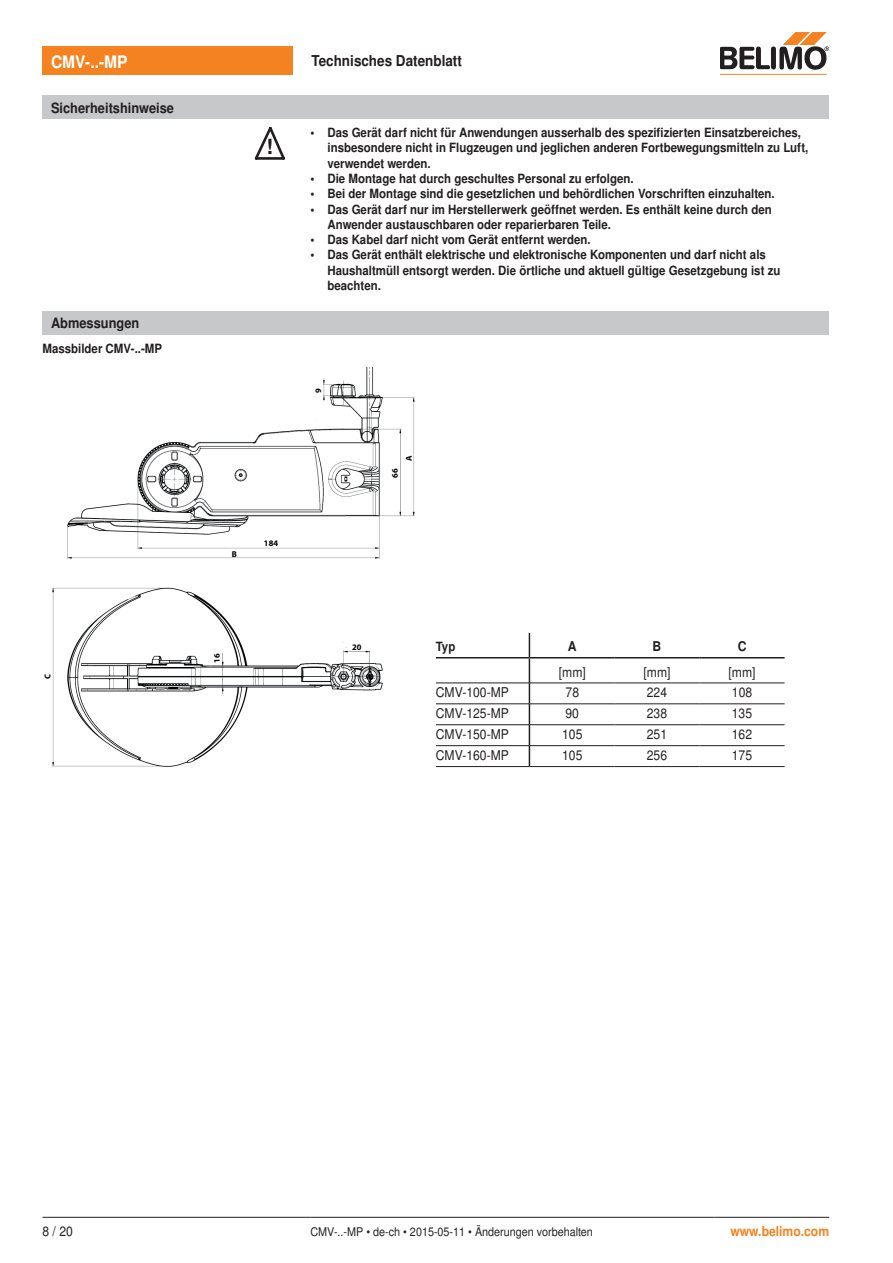
<style>
.page{position:relative;width:893px;height:1263px;background:#fff}
.page>*{position:absolute;margin:0;border:0;box-sizing:border-box;transform-origin:0 0}
.t1{font:700 21px "Nimbus Sans BEL";color:#231f20}
.Überschrift_2_invers{font:700 17.25px "Nimbus Sans BEL";color:#fff;scale:.9 1}
.lebende_Kopfzeile{font:700 15px "Nimbus Sans BEL";color:#231f20;scale:.9 1}
.Überschrift_Kapitel{font:700 14.25px "Nimbus Sans BEL";color:#231f20;scale:.9 1}
.Zahl_Seite_links{font:13.5px "Nimbus Sans BEL";color:#231f20;scale:.9 1}
.www_rechts{font:700 13.5px "Nimbus Sans BEL";color:#f58220;scale:.9 1}
.t2{font:700 13.5px "Nimbus Sans BEL";color:#231f20;scale:.9 1}
.Sicherheitshinweise{font:700 12.75px/15.3px "Nimbus Sans BEL";color:#231f20;scale:.9 1}
.Titel_3{font:700 12.75px "Nimbus Sans BEL";color:#231f20;scale:.9 1}
.Lauftext_8{font:12px "Nimbus Sans BEL";color:#231f20;scale:.9 1}
.t3{font:700 8.4px "Myriad";color:#000}
</style>
<div class="page">
<hr style="left:720px;top:74px;width:107px;height:1px;background:#f58220">
<svg style="left:720px;top:32px;width:109px;height:38px"></svg>
<hr style="left:43px;top:1217px;width:267px;height:1px;background:#231f20">
<hr style="left:310px;top:1217px;width:404px;height:1px;background:#231f20">
<hr style="left:714px;top:1217px;width:115px;height:1px;background:#231f20">
<div style="left:43px;top:47px;width:250px;height:28px;background:#f58220"></div>
<div style="left:43px;top:311px;width:786px;height:24px;background:#c7c8ca"></div>
<img style="left:52px;top:368px;width:363px;height:399px">
<hr style="left:436px;top:766px;width:93px;height:1px;background:#231f20">
<hr style="left:529px;top:766px;width:85px;height:1px;background:#231f20">
<hr style="left:614px;top:766px;width:85px;height:1px;background:#231f20">
<hr style="left:699px;top:766px;width:86px;height:1px;background:#231f20">
<hr style="left:436px;top:657px;width:93px;height:1px;background:#231f20">
<hr style="left:529px;top:657px;width:85px;height:1px;background:#231f20">
<hr style="left:614px;top:657px;width:85px;height:1px;background:#231f20">
<hr style="left:699px;top:657px;width:86px;height:1px;background:#231f20">
<hr style="left:436px;top:683px;width:93px;height:1px;background:#231f20">
<hr style="left:529px;top:683px;width:85px;height:1px;background:#231f20">
<hr style="left:614px;top:683px;width:85px;height:1px;background:#231f20">
<hr style="left:699px;top:683px;width:86px;height:1px;background:#231f20">
<hr style="left:436px;top:703px;width:93px;height:1px;background:#231f20">
<hr style="left:529px;top:703px;width:85px;height:1px;background:#231f20">
<hr style="left:614px;top:703px;width:85px;height:1px;background:#231f20">
<hr style="left:699px;top:703px;width:86px;height:1px;background:#231f20">
<hr style="left:436px;top:724px;width:93px;height:1px;background:#231f20">
<hr style="left:529px;top:724px;width:85px;height:1px;background:#231f20">
<hr style="left:614px;top:724px;width:85px;height:1px;background:#231f20">
<hr style="left:699px;top:724px;width:86px;height:1px;background:#231f20">
<hr style="left:436px;top:745px;width:93px;height:1px;background:#231f20">
<hr style="left:529px;top:745px;width:85px;height:1px;background:#231f20">
<hr style="left:614px;top:745px;width:85px;height:1px;background:#231f20">
<hr style="left:699px;top:745px;width:86px;height:1px;background:#231f20">
<svg style="left:529px;top:633px;width:1px;height:133px"></svg>
<div style="left:43px;top:96px;width:786px;height:23px;background:#c7c8ca"></div>
<svg style="left:255px;top:128px;width:30px;height:32px"></svg>
<svg style="left:214px;top:654px;width:6px;height:8px"></svg>
<p class="Überschrift_2_invers" style="left:51px;top:52px;width:86px">CMV-..-MP</p>
<p class="Überschrift_Kapitel" style="left:51px;top:99px;width:138px">Sicherheitshinweise</p>
<p class="Überschrift_Kapitel" style="left:51px;top:315px;width:100px">Abmessungen</p>
<p class="Titel_3" style="left:43px;top:340px;width:134px">Massbilder CMV-..-MP</p>
<p class="t3" style="left:43px;top:679px;width:7px;rotate:-90deg">C</p>
<p class="lebende_Kopfzeile" style="left:311px;top:52px;width:169px">Technisches Datenblatt</p>
<p class="t1" style="left:266px;top:134px;width:8px">!</p>
<p class="Sicherheitshinweise" style="left:327px;top:125px;width:536px;text-indent:-17px">• Das Gerät darf nicht für Anwendungen ausserhalb des spezifizierten Einsatzbereiches, insbesondere nicht in Flugzeugen und jeglichen anderen Fortbewegungsmitteln zu Luft, verwendet werden.</p>
<p class="Sicherheitshinweise" style="left:310px;top:171px;width:361px">• Die Montage hat durch geschultes Personal zu erfolgen.</p>
<p class="Sicherheitshinweise" style="left:310px;top:187px;width:517px">• Bei der Montage sind die gesetzlichen und behördlichen Vorschriften einzuhalten.</p>
<p class="Sicherheitshinweise" style="left:327px;top:202px;width:495px;text-indent:-17px">• Das Gerät darf nur im Herstellerwerk geöffnet werden. Es enthält keine durch den<br>Anwender austauschbaren oder reparierbaren Teile.</p>
<p class="Sicherheitshinweise" style="left:310px;top:232px;width:313px">• Das Kabel darf nicht vom Gerät entfernt werden.</p>
<p class="Sicherheitshinweise" style="left:327px;top:248px;width:505px;text-indent:-17px">• Das Gerät enthält elektrische und elektronische Komponenten und darf nicht als<br>Haushaltmüll entsorgt werden. Die örtliche und aktuell gültige Gesetzgebung ist zu beachten.</p>
<p class="t3" style="left:232px;top:549px;width:7px">B</p>
<p class="t3" style="left:264px;top:538px;width:16px">184</p>
<p class="t3" style="left:314px;top:393px;width:6px;rotate:-90deg">9</p>
<p class="t3" style="left:391px;top:478px;width:11px;rotate:-90deg">66</p>
<p class="t3" style="left:405px;top:461px;width:7px;rotate:-90deg">A</p>
<p class="t3" style="left:352px;top:643px;width:11px">20</p>
<p class="Sicherheitshinweise" style="left:436px;top:639px;width:23px">Typ</p>
<p class="t2" style="left:568px;top:638px;width:11px">A</p>
<p class="t2" style="left:653px;top:638px;width:11px">B</p>
<p class="t2" style="left:738px;top:638px;width:11px">C</p>
<p class="Zahl_Seite_links" style="left:559px;top:664px;width:31px">[mm]</p>
<p class="Zahl_Seite_links" style="left:643px;top:664px;width:31px">[mm]</p>
<p class="Zahl_Seite_links" style="left:728px;top:664px;width:31px">[mm]</p>
<p class="Zahl_Seite_links" style="left:436px;top:684px;width:83px">CMV-100-MP</p>
<p class="Zahl_Seite_links" style="left:566px;top:684px;width:17px">78</p>
<p class="Zahl_Seite_links" style="left:647px;top:684px;width:24px">224</p>
<p class="Zahl_Seite_links" style="left:732px;top:684px;width:24px">108</p>
<p class="Zahl_Seite_links" style="left:436px;top:705px;width:83px">CMV-125-MP</p>
<p class="Zahl_Seite_links" style="left:566px;top:705px;width:17px">90</p>
<p class="Zahl_Seite_links" style="left:647px;top:705px;width:24px">238</p>
<p class="Zahl_Seite_links" style="left:732px;top:705px;width:24px">135</p>
<p class="Zahl_Seite_links" style="left:436px;top:726px;width:83px">CMV-150-MP</p>
<p class="Zahl_Seite_links" style="left:562px;top:726px;width:24px">105</p>
<p class="Zahl_Seite_links" style="left:647px;top:726px;width:24px">251</p>
<p class="Zahl_Seite_links" style="left:732px;top:726px;width:24px">162</p>
<p class="Zahl_Seite_links" style="left:436px;top:747px;width:83px">CMV-160-MP</p>
<p class="Zahl_Seite_links" style="left:562px;top:747px;width:24px">105</p>
<p class="Zahl_Seite_links" style="left:647px;top:747px;width:24px">256</p>
<p class="Zahl_Seite_links" style="left:732px;top:747px;width:24px">175</p>
<p class="Zahl_Seite_links" style="left:43px;top:1223px;width:35px">8 / 20</p>
<p class="Lauftext_8" style="left:310px;top:1224px;width:315px">CMV-..-MP • de-ch • 2015-05-11 • Änderungen vorbehalten</p>
<p class="www_rechts" style="left:730px;top:1223px;width:111px">www.belimo.com</p>
</div>
